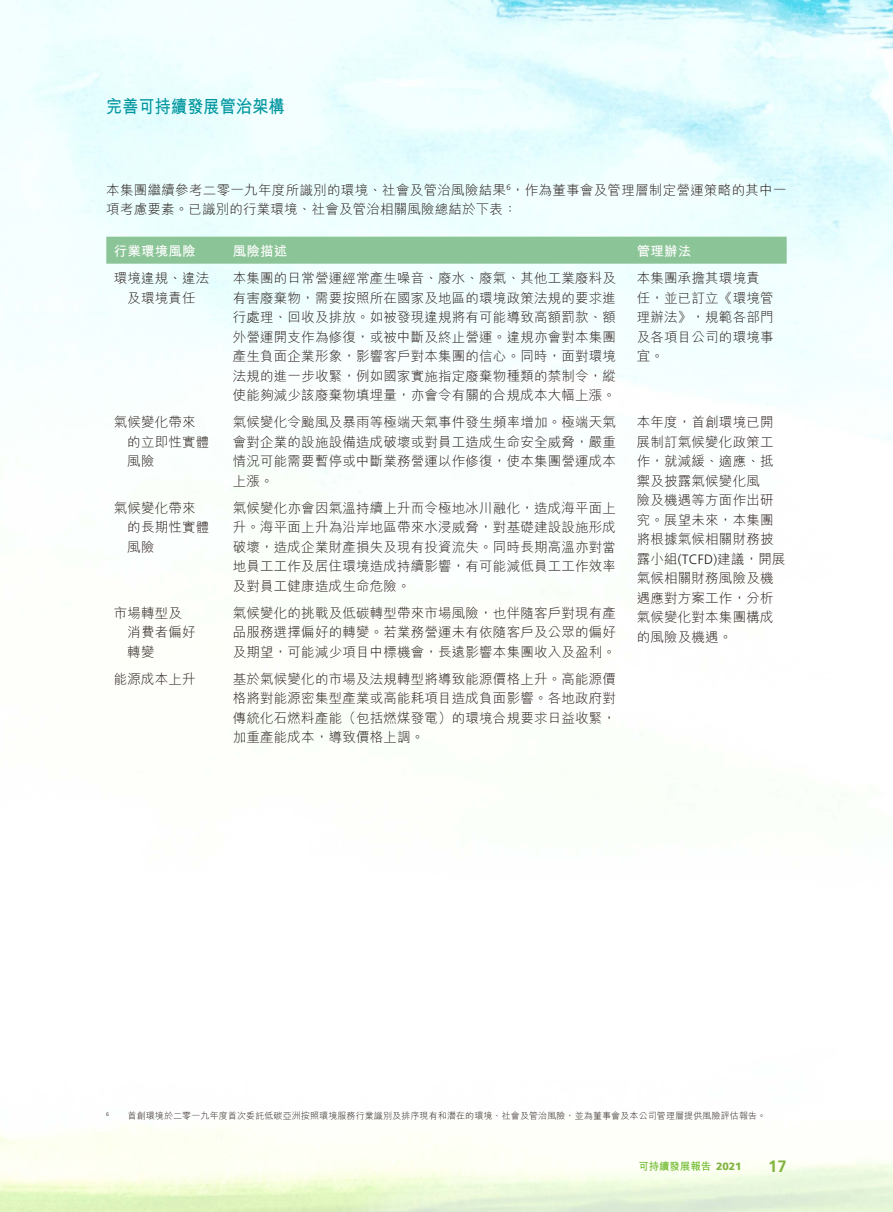
<style>
.page{position:relative;width:893px;height:1212px;background:#fff}
.page>*{position:absolute;margin:0;border:0;box-sizing:border-box;transform-origin:0 0}
.t1{font:700 18px "M Hei HK";letter-spacing:.005em;color:#00969f;scale:.9 1}
.t2{font:700 16.5px "Frutiger LT Std";color:#81b441}
.t3{font:300 13.5px/19.5px "M Hei HK";letter-spacing:.015em;color:#231916}
.t4{font:700 13.5px "M Hei HK";letter-spacing:.015em;color:#fff}
.t5{font:700 10.5px "M Hei HK";letter-spacing:-.005em;color:#6fba2c}
.t6{font:300 9px "M Hei HK";letter-spacing:.015em;color:#231916}
.t7{font:300 5.25px "Frutiger LT Std";color:#231916}
.s1{font-family:"Frutiger LT Std"}
.s2{font-family:"Frutiger LT Std";font-weight:900;color:#81b441}
</style>
<div class="page">
<img style="left:0;top:0;width:893px;height:1212px">
<div style="left:106px;top:237px;width:681px;height:27px;background:#8bc496"></div>
<h1 class="t1" style="left:106px;top:93px;width:200px">完善可持續發展管治架構</h1>
<p class="t3" style="left:106px;top:180px;width:682px">本集團繼續參考二零一九年度所識別的環境、社會及管治風險結果<sup>6</sup>，作為董事會及管理層制定營運策略的其中一項考慮要素。已識別的行業環境、社會及管治相關風險總結於下表：</p>
<p class="t4" style="left:114px;top:241px;width:83px">行業環境風險</p>
<p class="t4" style="left:233px;top:241px;width:56px">風險描述</p>
<p class="t4" style="left:637px;top:241px;width:56px">管理辦法</p>
<p class="t3" style="left:114px;top:268px;width:97px;text-align:center">環境違規、違法及環境責任</p>
<p class="t3" style="left:233px;top:268px;width:385px;text-align:justify">本集團的日常營運經常產生噪音、廢水、廢氣、其他工業廢料及有害廢棄物，需要按照所在國家及地區的環境政策法規的要求進行處理、回收及排放。如被發現違規將有可能導致高額罰款、額外營運開支作為修復，或被中斷及終止營運。違規亦會對本集團產生負面企業形象，影響客戶對本集團的信心。同時，面對環境法規的進一步收緊，例如國家實施指定廢棄物種類的禁制令，縱使能夠減少該廢棄物填埋量，亦會令有關的合規成本大幅上漲。</p>
<p class="t3" style="left:637px;top:268px;width:138px">本集團承擔其環境責任，並已訂立《環境管理辦法》，規範各部門及各項目公司的環境事宜。</p>
<p class="t3" style="left:127px;top:412px;width:83px;text-indent:-14px">氣候變化帶來的立即性實體風險</p>
<p class="t3" style="left:233px;top:412px;width:385px;text-align:justify">氣候變化令颱風及暴雨等極端天氣事件發生頻率增加。極端天氣會對企業的設施設備造成破壞或對員工造成生命安全威脅，嚴重情況可能需要暫停或中斷業務營運以作修復，使本集團營運成本上漲。</p>
<p class="t3" style="left:637px;top:412px;width:150px">本年度，首創環境已開展制訂氣候變化政策工作，就減緩、適應、抵禦及披露氣候變化風<br>險及機遇等方面作出研究。展望未來，本集團將根據氣候相關財務披露小組<span class="s1">(TCFD)</span>建議，開展氣候相關財務風險及機遇應對方案工作，分析氣候變化對本集團構成的風險及機遇。</p>
<p class="t3" style="left:127px;top:498px;width:83px;text-indent:-14px">氣候變化帶來的長期性實體風險</p>
<p class="t3" style="left:233px;top:498px;width:385px;text-align:justify">氣候變化亦會因氣溫持續上升而令極地冰川融化，造成海平面上升。海平面上升為沿岸地區帶來水浸威脅，對基礎建設設施形成破壞，造成企業財產損失及現有投資流失。同時長期高溫亦對當地員工工作及居住環境造成持續影響，有可能減低員工工作效率及對員工健康造成生命危險。</p>
<p class="t3" style="left:127px;top:603px;width:70px;text-indent:-14px">市場轉型及消費者偏好轉變</p>
<p class="t3" style="left:233px;top:603px;width:385px;text-align:justify">氣候變化的挑戰及低碳轉型帶來市場風險，也伴隨客戶對現有產品服務選擇偏好的轉變。若業務營運未有依隨客戶及公眾的偏好及期望，可能減少項目中標機會，長遠影響本集團收入及盈利。</p>
<p class="t3" style="left:114px;top:669px;width:83px">能源成本上升</p>
<p class="t3" style="left:233px;top:669px;width:385px;text-align:justify">基於氣候變化的市場及法規轉型將導致能源價格上升。高能源價格將對能源密集型產業或高能耗項目造成負面影響。各地政府對傳統化石燃料產能（包括燃煤發電）的環境合規要求日益收緊，加重產能成本，導致價格上調。</p>
<p class="t7" style="left:106px;top:1111px;width:4px">6</p>
<p class="t6" style="left:128px;top:1111px;width:640px">首創環境於二零一九年度首次委託低碳亞洲按照環境服務行業識別及排序現有和潛在的環境、社會及管治風險，並為董事會及本公司管理層提供風險評估報告。</p>
<p class="t5" style="left:638px;top:1158px;width:105px">可持續發展報告 <span class="s2">2021</span></p>
<p class="t2" style="left:768px;top:1157px;width:20px">17</p>
</div>
